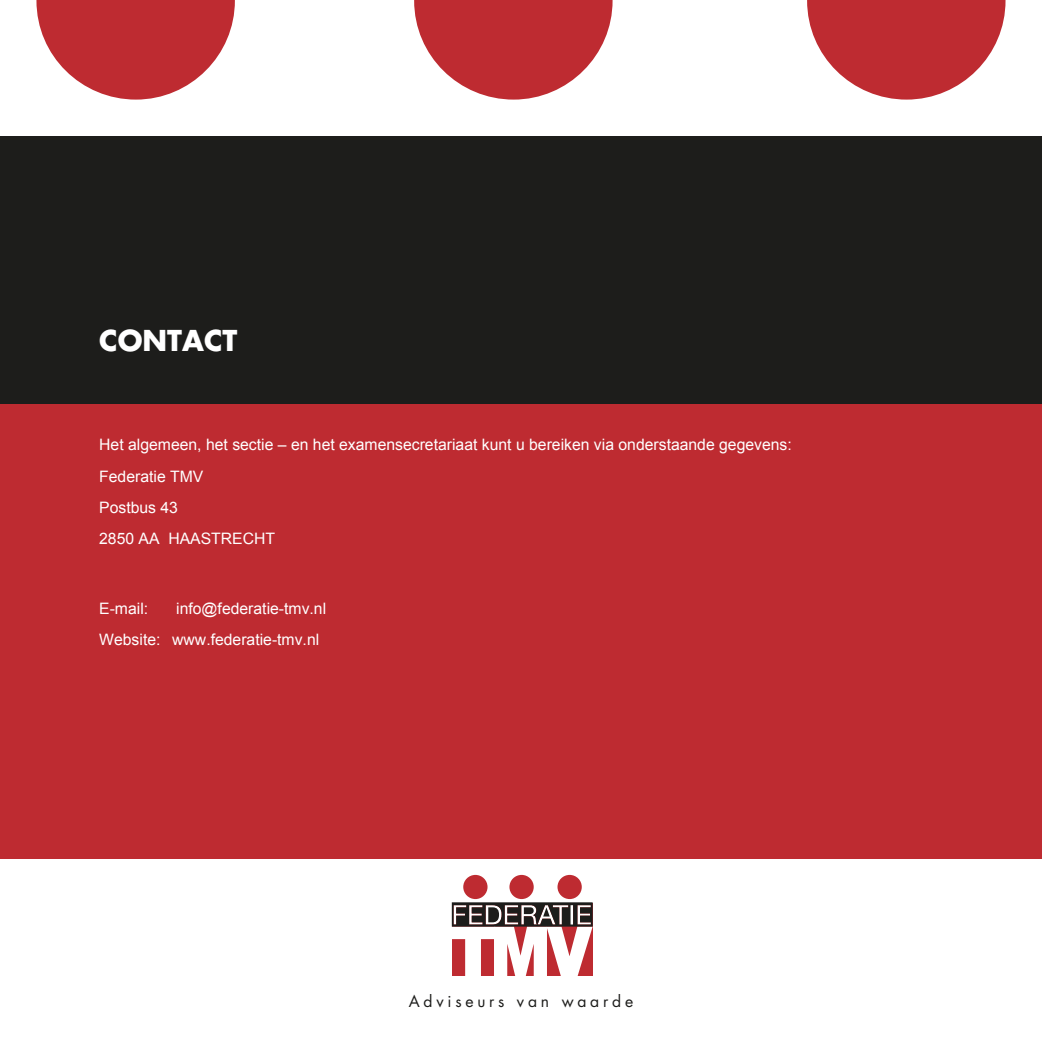
<style>
.page{position:relative;width:1042px;height:1042px;background:#fff}
.page>*{position:absolute;margin:0;border:0;box-sizing:border-box;transform-origin:0 0}
.t1{font:700 28px "Futura Std";color:#fff}
.t2{font:15.75px/31.3px "Arial";color:#fff}
.t3{font:15.75px "Futura Std";letter-spacing:.24em;color:#1d1d1b}
</style>
<div class="page">
<div style="left:0;top:404px;width:1042px;height:454px;background:#be2b31"></div>
<svg style="left:452px;top:902px;width:141px;height:74px"></svg>
<div style="left:463px;top:875px;width:24px;height:24px;background:#be2b31;border-radius:50%"></div>
<div style="left:509px;top:875px;width:25px;height:24px;background:#be2b31;border-radius:50%"></div>
<div style="left:557px;top:875px;width:25px;height:24px;background:#be2b31;border-radius:50%"></div>
<div style="left:0;top:136px;width:1042px;height:268px;background:#1d1d1b"></div>
<svg style="left:36px;top:0;width:199px;height:100px"></svg>
<svg style="left:414px;top:0;width:198px;height:100px"></svg>
<svg style="left:807px;top:0;width:198px;height:100px"></svg>
<h1 class="t1" style="left:99px;top:322px;width:140px">CONTACT</h1>
<p class="t2" style="left:99px;top:429px;width:694px">Het algemeen, het sectie – en het examensecretariaat kunt u bereiken via onderstaande gegevens:<br>Federatie TMV<br>Postbus 43<br>2850 AA HAASTRECHT</p>
<p class="t2" style="left:99px;top:593px;width:228px;text-indent:77px">info@federatie-tmv.nl<br>Website: www.federatie-tmv.nl</p>
<p class="t2" style="left:99px;top:593px;width:50px">E-mail:</p>
<p class="t3" style="left:409px;top:991px;width:226px">Adviseurs van waarde</p>
</div>
